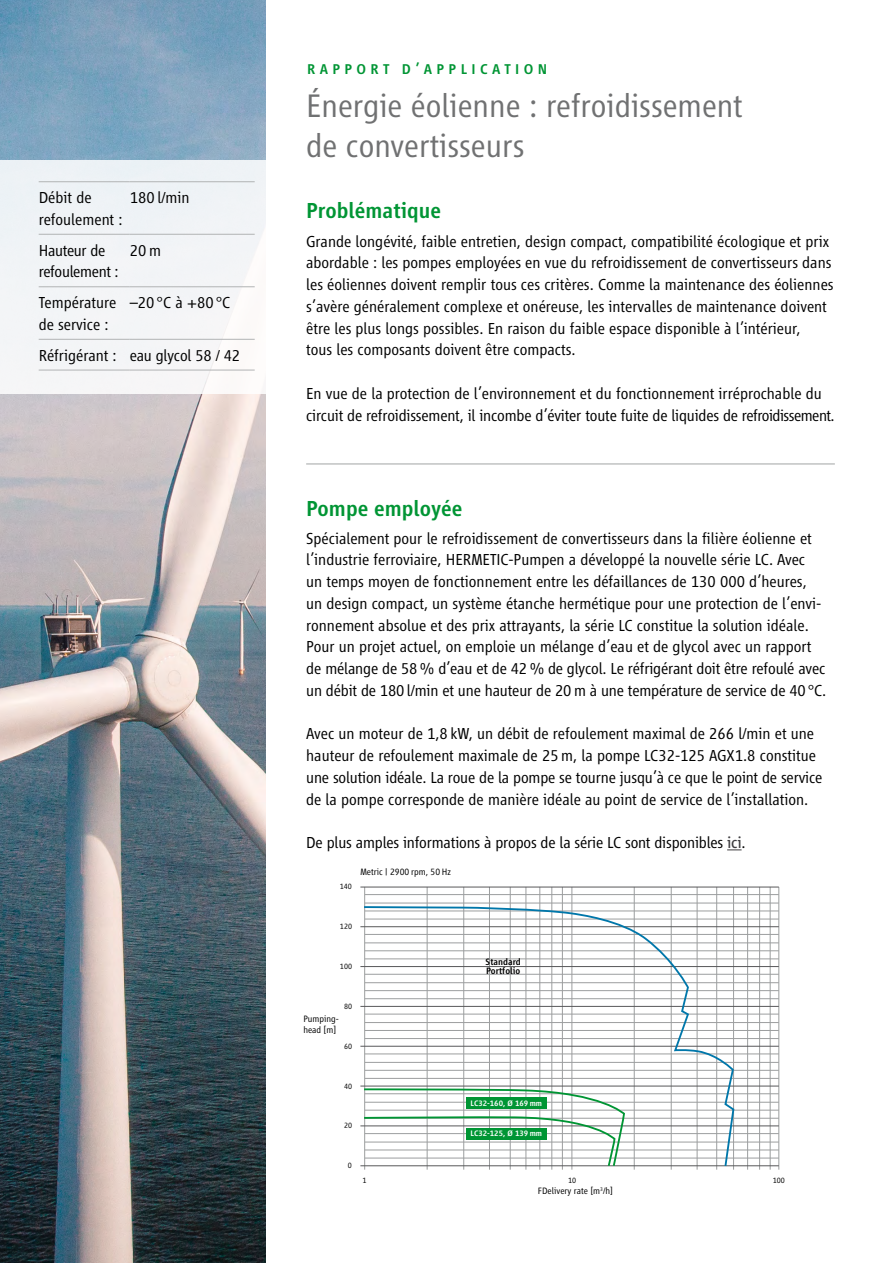
<style>
.page{position:relative;width:893px;height:1263px;background:#fff}
.page>*{position:absolute;margin:0;border:0;box-sizing:border-box;transform-origin:0 0}
.t1{font:300 33.75px/40.5px "Vialog LT";color:#707172}
.t2{font:500 22.5px "Vialog LT";color:#009534}
.t3{font:300 16.5px/21.8px "Vialog LT";color:#000}
.t4{font:300 16.5px/21.8px "Vialog LT";letter-spacing:-.02em;color:#000}
.t5{font:500 14.7px "Vialog LT";letter-spacing:.3em;color:#009534}
.t6{font:300 9.6px/11.1px "Vialog LT";color:#000}
.t7{font:500 9.6px/9px "Vialog LT";color:#000}
.t8{font:500 8.25px "Vialog LT";color:#fff}
.t9{font:300 7.95px "Vialog LT";color:#000}
.s1{font-weight:400;color:#3e3d40}
</style>
<div class="page">
<img style="left:0;top:0;width:266px;height:1263px">
<div style="left:0;top:161px;width:268px;height:233px;background:#f3f4f7"></div>
<hr style="left:39px;top:181px;width:91px;height:1px;background:#b1b3b4">
<hr style="left:130px;top:181px;width:125px;height:1px;background:#b1b3b4">
<hr style="left:39px;top:234px;width:91px;height:1px;background:#b1b3b4">
<hr style="left:130px;top:234px;width:125px;height:1px;background:#b1b3b4">
<hr style="left:39px;top:286px;width:91px;height:1px;background:#b1b3b4">
<hr style="left:130px;top:286px;width:125px;height:1px;background:#b1b3b4">
<hr style="left:39px;top:339px;width:91px;height:1px;background:#b1b3b4">
<hr style="left:130px;top:339px;width:125px;height:1px;background:#b1b3b4">
<hr style="left:39px;top:370px;width:91px;height:1px;background:#b1b3b4">
<hr style="left:130px;top:370px;width:125px;height:1px;background:#b1b3b4">
<hr style="left:306px;top:463px;width:529px;height:1px;background:#b1b3b4">
<svg style="left:727px;top:849px;width:15px;height:1px"></svg>
<hr style="left:364px;top:887px;width:1px;height:283px;background:#9c9e9f">
<hr style="left:427px;top:887px;width:1px;height:283px;background:#9c9e9f">
<hr style="left:463px;top:887px;width:1px;height:283px;background:#9c9e9f">
<hr style="left:489px;top:887px;width:1px;height:283px;background:#9c9e9f">
<hr style="left:510px;top:887px;width:1px;height:283px;background:#9c9e9f">
<hr style="left:526px;top:887px;width:1px;height:283px;background:#9c9e9f">
<hr style="left:540px;top:887px;width:1px;height:283px;background:#9c9e9f">
<hr style="left:552px;top:887px;width:1px;height:283px;background:#9c9e9f">
<hr style="left:562px;top:887px;width:1px;height:283px;background:#9c9e9f">
<hr style="left:572px;top:887px;width:1px;height:283px;background:#9c9e9f">
<hr style="left:634px;top:887px;width:1px;height:283px;background:#9c9e9f">
<hr style="left:671px;top:887px;width:1px;height:283px;background:#9c9e9f">
<hr style="left:697px;top:887px;width:1px;height:283px;background:#9c9e9f">
<hr style="left:716px;top:887px;width:1px;height:283px;background:#9c9e9f">
<hr style="left:733px;top:887px;width:1px;height:283px;background:#9c9e9f">
<hr style="left:747px;top:887px;width:1px;height:283px;background:#9c9e9f">
<hr style="left:759px;top:887px;width:1px;height:283px;background:#9c9e9f">
<hr style="left:770px;top:887px;width:1px;height:283px;background:#9c9e9f">
<hr style="left:779px;top:887px;width:1px;height:283px;background:#9c9e9f">
<hr style="left:360px;top:887px;width:419px;height:1px;background:#58585a">
<hr style="left:360px;top:1165px;width:419px;height:1px;background:#58585a">
<hr style="left:365px;top:894px;width:414px;height:1px;background:#9c9e9f">
<hr style="left:365px;top:903px;width:414px;height:1px;background:#9c9e9f">
<hr style="left:365px;top:911px;width:414px;height:1px;background:#9c9e9f">
<hr style="left:365px;top:919px;width:414px;height:1px;background:#9c9e9f">
<hr style="left:360px;top:926px;width:419px;height:1px;background:#58585a">
<hr style="left:365px;top:934px;width:414px;height:1px;background:#9c9e9f">
<hr style="left:365px;top:943px;width:414px;height:1px;background:#9c9e9f">
<hr style="left:365px;top:950px;width:414px;height:1px;background:#9c9e9f">
<hr style="left:365px;top:959px;width:414px;height:1px;background:#9c9e9f">
<hr style="left:360px;top:966px;width:419px;height:1px;background:#58585a">
<hr style="left:365px;top:974px;width:414px;height:1px;background:#9c9e9f">
<hr style="left:365px;top:982px;width:414px;height:1px;background:#9c9e9f">
<hr style="left:365px;top:990px;width:414px;height:1px;background:#9c9e9f">
<hr style="left:365px;top:998px;width:414px;height:1px;background:#9c9e9f">
<hr style="left:360px;top:1006px;width:419px;height:1px;background:#58585a">
<hr style="left:365px;top:1014px;width:414px;height:1px;background:#9c9e9f">
<hr style="left:365px;top:1022px;width:414px;height:1px;background:#9c9e9f">
<hr style="left:365px;top:1030px;width:414px;height:1px;background:#9c9e9f">
<hr style="left:365px;top:1038px;width:414px;height:1px;background:#9c9e9f">
<hr style="left:360px;top:1046px;width:419px;height:1px;background:#58585a">
<hr style="left:365px;top:1054px;width:414px;height:1px;background:#9c9e9f">
<hr style="left:365px;top:1062px;width:414px;height:1px;background:#9c9e9f">
<hr style="left:365px;top:1070px;width:414px;height:1px;background:#9c9e9f">
<hr style="left:365px;top:1078px;width:414px;height:1px;background:#9c9e9f">
<hr style="left:360px;top:1086px;width:419px;height:1px;background:#58585a">
<hr style="left:365px;top:1093px;width:414px;height:1px;background:#9c9e9f">
<hr style="left:365px;top:1102px;width:414px;height:1px;background:#9c9e9f">
<hr style="left:365px;top:1110px;width:414px;height:1px;background:#9c9e9f">
<hr style="left:365px;top:1118px;width:414px;height:1px;background:#9c9e9f">
<hr style="left:360px;top:1126px;width:419px;height:1px;background:#58585a">
<hr style="left:365px;top:1133px;width:414px;height:1px;background:#9c9e9f">
<hr style="left:365px;top:1142px;width:414px;height:1px;background:#9c9e9f">
<hr style="left:365px;top:1150px;width:414px;height:1px;background:#9c9e9f">
<hr style="left:365px;top:1158px;width:414px;height:1px;background:#9c9e9f">
<svg style="left:362px;top:905px;width:373px;height:263px"></svg>
<svg style="left:362px;top:1087px;width:264px;height:81px"></svg>
<div style="left:466px;top:1097px;width:81px;height:12px;background:#009534"></div>
<div style="left:466px;top:1128px;width:81px;height:11px;background:#009534"></div>
<p class="t3" style="left:39px;top:187px;width:85px">Débit de refoulement :</p>
<p class="t3" style="left:130px;top:187px;width:61px">180 l/min</p>
<p class="t4" style="left:39px;top:239px;width:81px">Hauteur de refoulement :</p>
<p class="t3" style="left:130px;top:239px;width:33px">20m</p>
<p class="t3" style="left:39px;top:292px;width:79px">Température de service :</p>
<p class="t3" style="left:130px;top:292px;width:102px">–20°C à +80°C</p>
<p class="t3" style="left:39px;top:344px;width:203px">Réfrigérant : eau glycol 58 / 42</p>
<p class="t5" style="left:307px;top:61px;width:242px">RAPPORT D’APPLICATION</p>
<h1 class="t1" style="left:306px;top:85px;width:438px">Énergie éolienne : refroidissement de convertisseurs</h1>
<h2 class="t2" style="left:306px;top:198px;width:136px">Problématique</h2>
<p class="t3" style="left:306px;top:230px;width:529px">Grande longévité, faible entretien, design compact, compatibilité écologique et prix abordable : les pompes employées en vue du refroidissement de convertisseurs dans les éoliennes doivent remplir tous ces critères. Comme la maintenance des éoliennes s’avère généralement complexe et onéreuse, les intervalles de maintenance doivent être les plus longs possibles. En raison du faible espace disponible à l’intérieur,<br>tous les composants doivent être compacts.</p>
<p class="t3" style="left:306px;top:382px;width:530px">En vue de la protection de l’environnement et du fonctionnement irréprochable du circuit de refroidissement, il incombe d’éviter toute fuite de liquides de refroidissement.</p>
<h2 class="t2" style="left:306px;top:496px;width:158px">Pompe employée</h2>
<p class="t3" style="left:306px;top:527px;width:522px">Spécialement pour le refroidissement de convertisseurs dans la filière éolienne et l’industrie ferroviaire, HERMETIC-Pumpen a développé la nouvelle série LC. Avec<br>un temps moyen de fonctionnement entre les défaillances de 130 000 d’heures, un design compact, un système étanche hermétique pour une protection de l’envi&shy;ronnement absolue et des prix attrayants, la série LC constitue la solution idéale.<br>Pour un projet actuel, on emploie un mélange d’eau et de glycol avec un rapport de mélange de 58 % d’eau et de 42 % de glycol. Le réfrigérant doit être refoulé avec un débit de 180 l/min et une hauteur de 20 m à une température de service de 40°C.</p>
<p class="t3" style="left:306px;top:723px;width:518px">Avec un moteur de 1,8 kW, un débit de refoulement maximal de 266 l/min et une hauteur de refoulement maximale de 25 m, la pompe LC32-125 AGX1.8 constitue une solution idéale. La roue de la pompe se tourne jusqu’à ce que le point de service de la pompe corresponde de manière idéale au point de service de l’installation.</p>
<p class="t3" style="left:306px;top:832px;width:441px">De plus amples informations à propos de la série LC sont disponibles <span class="s1">ici</span>.</p>
<p class="t9" style="left:340px;top:882px;width:14px">140</p>
<p class="t6" style="left:360px;top:866px;width:92px">Metric | 2900 rpm, 50 Hz</p>
<p class="t9" style="left:340px;top:922px;width:14px">120</p>
<p class="t9" style="left:340px;top:962px;width:14px">100</p>
<p class="t9" style="left:344px;top:1002px;width:10px">80</p>
<p class="t9" style="left:344px;top:1042px;width:10px">60</p>
<p class="t9" style="left:344px;top:1081px;width:10px">40</p>
<p class="t9" style="left:344px;top:1121px;width:10px">20</p>
<p class="t6" style="left:303px;top:1013px;width:37px">Pumping&shy;head [m]</p>
<p class="t9" style="left:348px;top:1161px;width:6px">0</p>
<p class="t7" style="left:486px;top:957px;width:37px">Standard<br>Portfolio</p>
<p class="t8" style="left:471px;top:1099px;width:73px">LC32-160, Ø 169 mm</p>
<p class="t8" style="left:471px;top:1129px;width:73px">LC32-125, Ø 139 mm</p>
<p class="t9" style="left:362px;top:1175px;width:6px">1</p>
<p class="t9" style="left:568px;top:1175px;width:10px">10</p>
<p class="t9" style="left:773px;top:1175px;width:14px">100</p>
<p class="t6" style="left:538px;top:1185px;width:77px">FDelivery rate [m<sup>3</sup>/h]</p>
</div>
